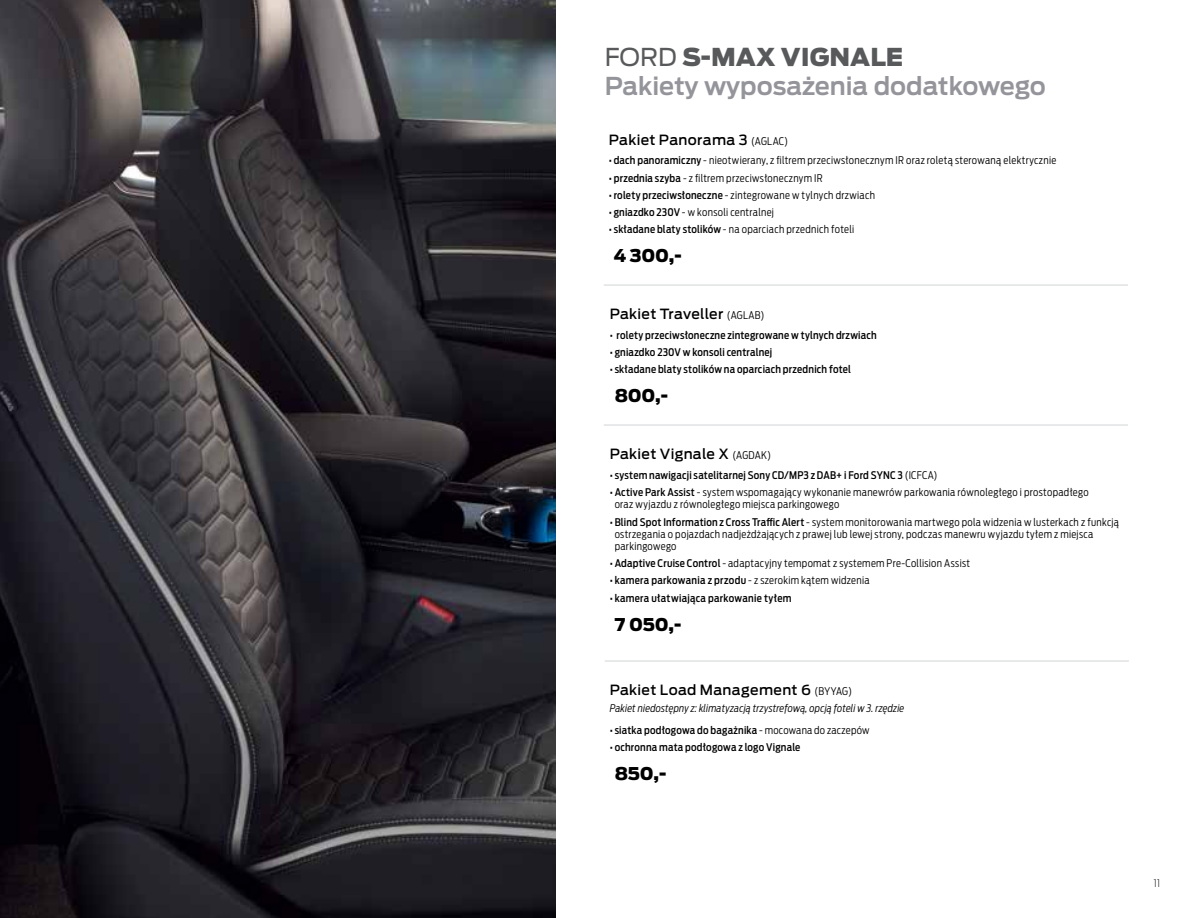
<style>
.page{position:relative;width:1191px;height:918px;background:#fff}
.page>*{position:absolute;margin:0;border:0;box-sizing:border-box;transform-origin:0 0}
.t1{font:600 24.5px/29.4px "Ford Antenna";color:#94949b}
.t2{font:900 17.5px "Ford Antenna";letter-spacing:-.01em;color:#000}
.t3{font:500 14px "Ford Antenna";letter-spacing:.02em;color:#000}
.t4{font:300 10.5px/12.2px "Ford Antenna Cond";letter-spacing:.03em;color:#000}
.t5{font:500 10.5px "Ford Antenna Cond";letter-spacing:.02em;color:#000}
.t6{font:italic 300 10.5px "Ford Antenna Cond";letter-spacing:.01em;color:#000}
.t7{font:200 10.5px "Ford Antenna Cond";color:#000}
.s1{font-weight:400;color:#58595b}
.s2{font-weight:900;color:#58595b}
.s3{font-family:"Ford Antenna Cond";font-weight:300;font-size:10.5px}
.s4{font-weight:500}
.s5{font-weight:300}
</style>
<div class="page">
<img style="left:0;top:0;width:556px;height:918px">
<hr style="left:604px;top:285px;width:524px;height:1px;background:#d1d3d4">
<hr style="left:604px;top:424px;width:524px;height:1px;background:#d1d3d4">
<hr style="left:605px;top:660px;width:523px;height:1px;background:#d1d3d4">
<h1 class="t1" style="left:605px;top:40px;width:443px"><span class="s1">FORD</span> <span class="s2">S-MAX VIGNALE<br></span>Pakiety wyposażenia dodatkowego</h1>
<h3 class="t3" style="left:609px;top:127px;width:181px">Pakiet Panorama 3 <span class="s3">(AGLAC)</span></h3>
<p class="t4" style="left:609px;top:153px;width:449px"><span class="s4">• dach panoramiczny</span> - nieotwierany, z filtrem przeciwsłonecznym IR oraz roletą sterowaną elektrycznie</p>
<p class="t4" style="left:609px;top:170px;width:215px"><span class="s4">• przednia szyba</span> - z filtrem przeciwsłonecznym IR</p>
<p class="t4" style="left:609px;top:187px;width:268px"><span class="s4">• rolety przeciwsłoneczne</span> - zintegrowane w tylnych drzwiach</p>
<p class="t4" style="left:609px;top:205px;width:167px"><span class="s4">• gniazdko 230V</span> - w konsoli centralnej</p>
<p class="t4" style="left:609px;top:222px;width:247px"><span class="s4">• składane blaty stolików</span> - na oparciach przednich foteli</p>
<h2 class="t2" style="left:614px;top:239px;width:70px">4 300,-</h2>
<h3 class="t3" style="left:609px;top:302px;width:156px">Pakiet Traveller <span class="s3">(AGLAB)</span></h3>
<p class="t5" style="left:609px;top:326px;width:268px">• rolety przeciwsłoneczne zintegrowane w tylnych drzwiach</p>
<p class="t5" style="left:609px;top:343px;width:164px">• gniazdko 230V w konsoli centralnej</p>
<p class="t5" style="left:609px;top:360px;width:243px">• składane blaty stolików na oparciach przednich fotel</p>
<h2 class="t2" style="left:614px;top:379px;width:55px">800,-</h2>
<h3 class="t3" style="left:609px;top:442px;width:163px">Pakiet Vignale X <span class="s3">(AGDAK)</span></h3>
<p class="t5" style="left:609px;top:466px;width:329px">• system nawigacji satelitarnej Sony CD/MP3 z DAB+ i Ford SYNC 3 <span class="s5">(ICFCA)</span></p>
<p class="t4" style="left:614px;top:485px;width:475px;text-indent:-5px"><span class="s4">• Active Park Assist</span> - system wspomagający wykonanie manewrów parkowania równoległego i prostopadłego oraz wyjazdu z równoległego miejsca parkingowego</p>
<p class="t4" style="left:614px;top:514px;width:506px;text-indent:-5px"><span class="s4">• Blind Spot Information z Cross Traffic Alert</span> - system monitorowania martwego pola widzenia w lusterkach z funkcją ostrzegania o pojazdach nadjeżdżających z prawej lub lewej strony, podczas manewru wyjazdu tyłem z miejsca parkingowego</p>
<p class="t4" style="left:609px;top:556px;width:362px"><span class="s4">• Adaptive Cruise Control</span> - adaptacyjny tempomat z systemem Pre-Collision Assist</p>
<p class="t5" style="left:609px;top:571px;width:261px">• kamera parkowania z przodu <span class="s5">- z szerokim kątem widzenia</span></p>
<p class="t5" style="left:609px;top:589px;width:183px">• kamera ułatwiająca parkowanie tyłem</p>
<h2 class="t2" style="left:614px;top:608px;width:68px">7 050,-</h2>
<h3 class="t3" style="left:609px;top:678px;width:244px">Pakiet Load Management 6 <span class="s3">(BYYAG)</span></h3>
<p class="t6" style="left:609px;top:699px;width:296px">Pakiet niedostępny z: klimatyzacją trzystrefową, opcją foteli w 3. rzędzie</p>
<p class="t5" style="left:609px;top:721px;width:261px">• siatka podłogowa do bagażnika <span class="s5">- mocowana do zaczepów</span></p>
<p class="t5" style="left:609px;top:738px;width:192px">• ochronna mata podłogowa z logo Vignale</p>
<h2 class="t2" style="left:614px;top:757px;width:53px">850,-</h2>
<p class="t7" style="left:1153px;top:874px;width:8px">11</p>
</div>
